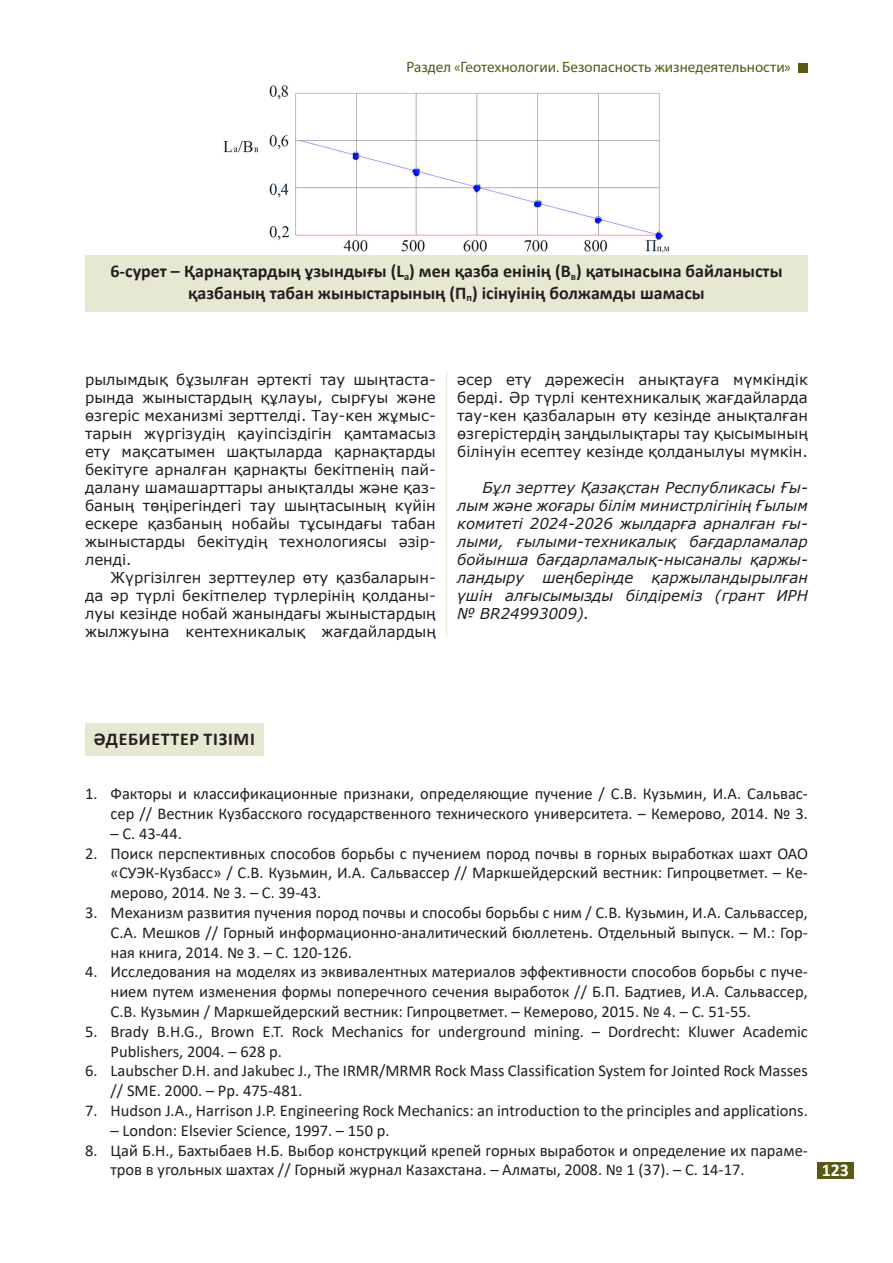
<style>
.page{position:relative;width:893px;height:1263px;background:#fff}
.page>*{position:absolute;margin:0;border:0;box-sizing:border-box;transform-origin:0 0}
.Рисунки_Calibri_12_b{font:700 18px/21.6px "Calibri";color:#231f20;text-align:center}
.Список_лит-ры_Имя{font:700 18px "Calibri";letter-spacing:.04em;color:#231f20}
.t1{font:700 18px "Calibri";color:#fff}
.t2{font:16.5px/19.8px "Calibri";color:#231f20;text-align:justify}
.ТЕКСТ_каз{font:15px/18px "Verdana";color:#231f20;text-align:justify}
.ТЕКСТ_каз-2{font:italic 15px/18px "Verdana";color:#231f20;text-align:justify}
.t3{font:15px "Myriad Pro";color:#575915}
</style>
<div class="page">
<div style="left:817px;top:1162px;width:36px;height:16px;background:#575915"></div>
<div style="left:798px;top:63px;width:10px;height:9px;background:#575915"></div>
<div style="left:85px;top:255px;width:723px;height:57px;background:#e7e8d2"></div>
<img style="left:223px;top:85px;width:447px;height:167px">
<hr style="left:446px;top:372px;width:1px;height:265px;background:#e7e8d2">
<div style="left:85px;top:723px;width:179px;height:32px;background:#e7e8d2"></div>
<p class="t3" style="left:407px;top:58px;width:386px">Раздел «Геотехнологии. Безопасность жизнедеятельности»</p>
<p class="Рисунки_Calibri_12_b" style="left:111px;top:260px;width:673px">6-сурет – Қарнақтардың ұзындығы (L<sub>а</sub>) мен қазба енінің (B<sub>в</sub>) қатынасына байланысты қазбаның табан жыныстарының (П<sub>п</sub>) ісінуінің болжамды шамасы</p>
<p class="ТЕКСТ_каз" style="left:85px;top:370px;width:352px">рылымдық бұзылған әртекті тау шыңтаста&shy;рында жыныстардың құлауы, сырғуы және өзгеріс механизмі зерттелді. Тау-кен жұмыс&shy;тарын жүргізудің қауіпсіздігін қамтамасыз ету мақсатымен шақтыларда қарнақтарды бекітуге арналған қарнақты бекітпенің пай&shy;далану шамашарттары анықталды және қаз&shy;баның төңірегіндегі тау шыңтасының күйін ескере қазбаның нобайы тұсындағы табан жыныстарды бекітудің технологиясы әзір&shy;ленді.</p>
<p class="ТЕКСТ_каз" style="left:85px;top:568px;width:352px;text-indent:26px">Жүргізілген зерттеулер өту қазбаларын&shy;да әр түрлі бекітпелер түрлерінің қолданы&shy;луы кезінде нобай жанындағы жыныстардың жылжуына кентехникалық жағдайлардың</p>
<p class="ТЕКСТ_каз" style="left:457px;top:370px;width:352px">әсер ету дәрежесін анықтауға мүмкіндік берді. Әр түрлі кентехникалық жағдайларда тау-кен қазбаларын өту кезінде анықталған өзгерістердің заңдылықтары тау қысымының білінуін есептеу кезінде қолданылуы мүмкін.</p>
<p class="ТЕКСТ_каз-2" style="left:457px;top:478px;width:352px;text-indent:26px">Бұл зерттеу Қазақстан Республикасы Ғы&shy;лым және жоғары білім министрлігінің Ғылым комитеті 2024-2026 жылдарға арналған ғы&shy;лыми, ғылыми-техникалық бағдарламалар бойынша бағдарламалық-нысаналы қаржы&shy;ландыру шеңберінде қаржыландырылған үшін алғысымызды білдіреміз (грант ИРН № BR24993009).</p>
<p class="Список_лит-ры_Имя" style="left:94px;top:726px;width:162px">ӘДЕБИЕТТЕР ТІЗІМІ</p>
<p class="t2" style="left:85px;top:783px;width:724px;text-align:right">1. Факторы и классификационные признаки, определяющие пучение / С.В. Кузьмин, И.А. Сальвас&shy;сер // Вестник Кузбасского государственного технического университета. – Кемерово, 2014. № 3.</p>
<p class="t2" style="left:111px;top:823px;width:73px">– С. 43-44.</p>
<p class="t2" style="left:111px;top:843px;width:699px;text-indent:-26px">2. Поиск перспективных способов борьбы с пучением пород почвы в горных выработках шахт ОАО «СУЭК-Кузбасс» / С.В. Кузьмин, И.А. Сальвассер // Маркшейдерский вестник: Гипроцветмет. – Ке&shy;мерово, 2014. № 3. – С. 39-43.</p>
<p class="t2" style="left:111px;top:902px;width:699px;text-indent:-26px">3. Механизм развития пучения пород почвы и способы борьбы с ним / С.В. Кузьмин, И.А. Сальвассер, С.А. Мешков // Горный информационно-аналитический бюллетень. Отдельный выпуск. – М.: Гор&shy;ная книга, 2014. № 3. – С. 120-126.</p>
<p class="t2" style="left:111px;top:961px;width:699px;text-indent:-26px">4. Исследования на моделях из эквивалентных материалов эффективности способов борьбы с пуче&shy;нием путем изменения формы поперечного сечения выработок // Б.П. Бадтиев, И.А. Сальвассер, С.В. Кузьмин / Маркшейдерский вестник: Гипроцветмет. – Кемерово, 2015. № 4. – С. 51-55.</p>
<p class="t2" style="left:111px;top:1021px;width:699px;text-indent:-26px">5. Brady B.H.G., Brown E.T. Rock Mechanics for underground mining. – Dordrecht: Kluwer Academic<br>Publishers, 2004. – 628 p.</p>
<p class="t2" style="left:111px;top:1060px;width:699px;text-indent:-26px">6. Laubscher D.H. and Jakubec J., The IRMR/MRMR Rock Mass Classification System for Jointed Rock Masses // SME. 2000. – Pp. 475-481.</p>
<p class="t2" style="left:85px;top:1100px;width:724px">7. Hudson J.A., Harrison J.P. Engineering Rock Mechanics: an introduction to the principles and applications.</p>
<p class="t2" style="left:111px;top:1120px;width:281px">– London: Elsevier Science, 1997. – 150 p.</p>
<p class="t2" style="left:111px;top:1140px;width:699px;text-indent:-26px">8. Цай Б.Н., Бахтыбаев Н.Б. Выбор конструкций крепей горных выработок и определение их параме&shy;тров в угольных шахтах // Горный журнал Казахстана. – Алматы, 2008. № 1 (37). – С. 14-17.</p>
<p class="t1" style="left:822px;top:1157px;width:29px">123</p>
</div>
